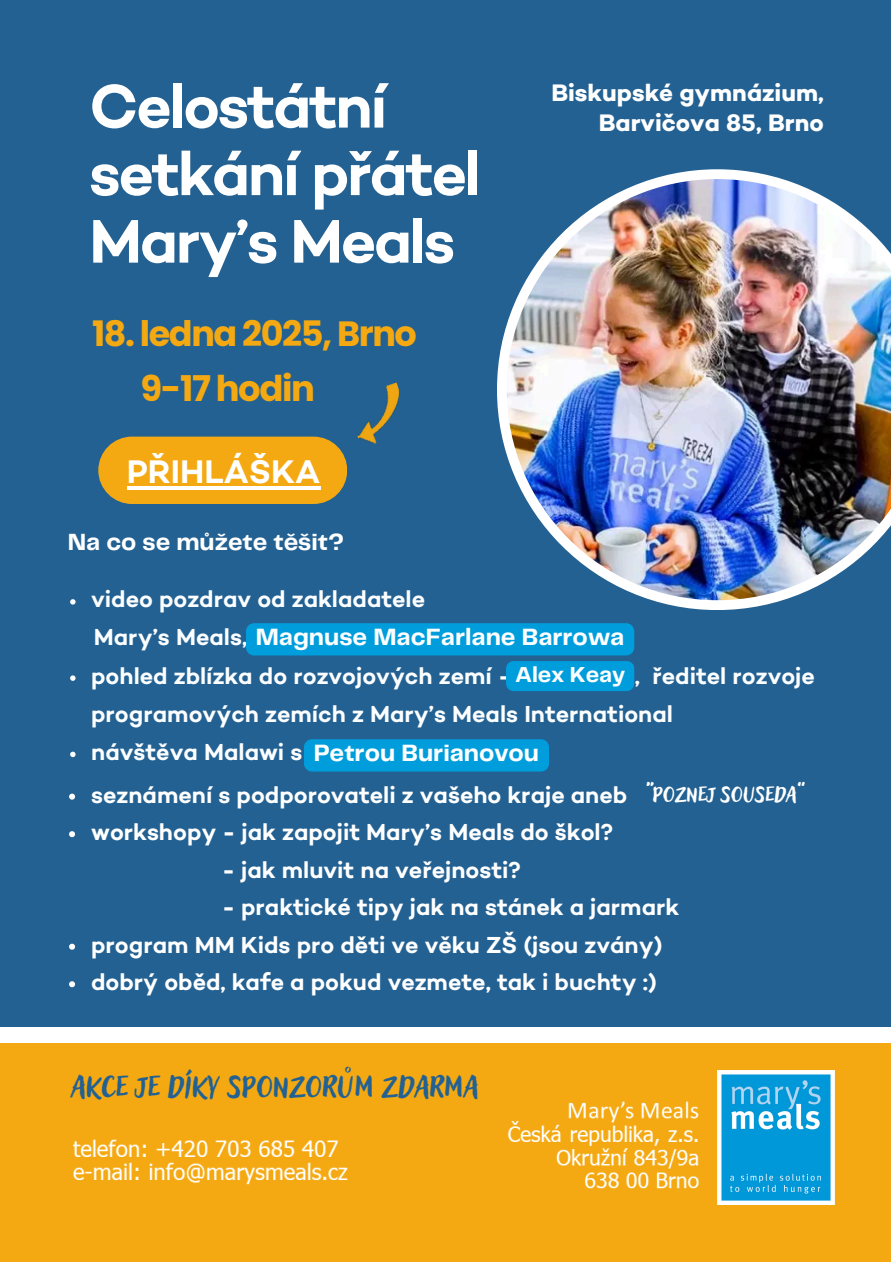
<style>
.page{position:relative;width:891px;height:1262px;background:#fff}
.page>*{position:absolute;margin:0;border:0;box-sizing:border-box;transform-origin:0 0}
.t1{font:600 62.6px/67.6px "Campton";letter-spacing:-.04em;color:#fff}
.t2{font:40.6px "Adlery Pro Blockletter";color:#236192}
.t3{font:700 35.4px "Poppins";letter-spacing:-.04em;color:#f4a912}
.t4{font:700 35px "Poppins";letter-spacing:-.04em;color:#f4a912}
.t5{font:600 33.2px "Campton";color:#fff}
.t6{font:29px "Adlery Pro Blockletter";color:#fff}
.t7{font:700 24.4px "Telegraf";color:#fcfeff}
.t8{font:700 24.4px/30px "Campton";color:#fff;text-align:right}
.t9{font:700 24.4px "Telegraf";color:#fff}
.t10{font:600 23.6px "Campton";color:#fff}
.t11{font:600 23.6px/38.2px "Campton";color:#fcfeff}
.s1{font-family:"Telegraf";font-weight:700;font-size:22.4px}
</style>
<div class="page">
<div style="left:0;top:0;width:891px;height:1261px;background:#236192"></div>
<img style="left:357px;top:382px;width:43px;height:62px">
<svg style="left:497px;top:169px;width:286px;height:441px"></svg>
<div style="left:98px;top:436px;width:249px;height:68px;background:#f4a912;border-radius:34px"></div>
<img style="left:507px;top:179px;width:384px;height:421px">
<div style="left:0;top:1027px;width:891px;height:234px;background:#fff"></div>
<div style="left:0;top:1043px;width:891px;height:218px;background:#f4a912"></div>
<img style="left:507px;top:1101px;width:192px;height:88px">
<img style="left:72px;top:1139px;width:276px;height:46px">
<img style="left:717px;top:1070px;width:117px;height:134px">
<svg style="left:70px;top:599px;width:6px;height:5px"></svg>
<svg style="left:70px;top:675px;width:6px;height:6px"></svg>
<svg style="left:70px;top:751px;width:6px;height:6px"></svg>
<svg style="left:69px;top:793px;width:6px;height:6px"></svg>
<svg style="left:69px;top:831px;width:6px;height:6px"></svg>
<svg style="left:69px;top:943px;width:6px;height:6px"></svg>
<svg style="left:69px;top:981px;width:6px;height:6px"></svg>
<div style="left:506px;top:661px;width:128px;height:30px;background:#009ddc"></div>
<div style="left:246px;top:623px;width:388px;height:32px;background:#009ddc"></div>
<div style="left:304px;top:739px;width:245px;height:32px;background:#009ddc"></div>
<hr style="left:127px;top:486px;width:193px;height:3px;background:#fff">
<h6 class="t1" style="left:89px;top:79px;width:393px">Celostátní setkání přátel<br>Mary’s Meals</h6>
<h4 class="t4" style="left:92px;top:309px;width:326px">18. ledna 2025, Brno</h4>
<p class="t3" style="left:141px;top:363px;width:176px">9-17 hodin</p>
<h2 class="t5" style="left:127px;top:455px;width:195px">PŘIHLÁŠKA</h2>
<p class="t9" style="left:68px;top:531px;width:278px">Na co se můžete těšit?</p>
<h4 class="t8" style="left:551px;top:79px;width:274px">Biskupské gymnázium,<br>Barvičova 85, Brno</h4>
<p class="t11" style="left:91px;top:582px;width:336px">video pozdrav od zakladatele</p>
<h3 class="t11" style="left:94px;top:621px;width:520px">Mary’s Meals, Magnuse Mac-Farlane Barrowa</h3>
<p class="t11" style="left:91px;top:659px;width:725px">pohled zblízka do rozvojových zemí - <span class="s1">Alex Keay</span> , ředitel rozvoje programových zemích z Mary’s Meals International</p>
<h6 class="t11" style="left:91px;top:735px;width:432px">návštěva Malawi s Petrou Burianovou</h6>
<p class="t7" style="left:256px;top:626px;width:370px">Magnuse MacFarlane Barrowa</p>
<p class="t7" style="left:314px;top:742px;width:227px">Petrou Burianovou</p>
<p class="t6" style="left:646px;top:773px;width:160px">“poznej souseda”</p>
<p class="t10" style="left:91px;top:783px;width:538px">seznámení s podporovateli z vašeho kraje aneb</p>
<h6 class="t10" style="left:91px;top:820px;width:523px">workshopy - jak zapojit Mary’s Meals do škol?</h6>
<h6 class="t10" style="left:222px;top:858px;width:300px">- jak mluvit na veřejnosti?</h6>
<h6 class="t10" style="left:222px;top:895px;width:459px">- praktické tipy jak na stánek a jarmark</h6>
<h6 class="t10" style="left:91px;top:933px;width:573px">program MM Kids pro děti ve věku ZŠ (jsou zvány)</h6>
<h6 class="t10" style="left:91px;top:970px;width:567px">dobrý oběd, kafe a pokud vezmete, tak i buchty :)</h6>
<h5 class="t2" style="left:71px;top:1058px;width:409px">akce je díky sponzorům zdarma</h5>
</div>
